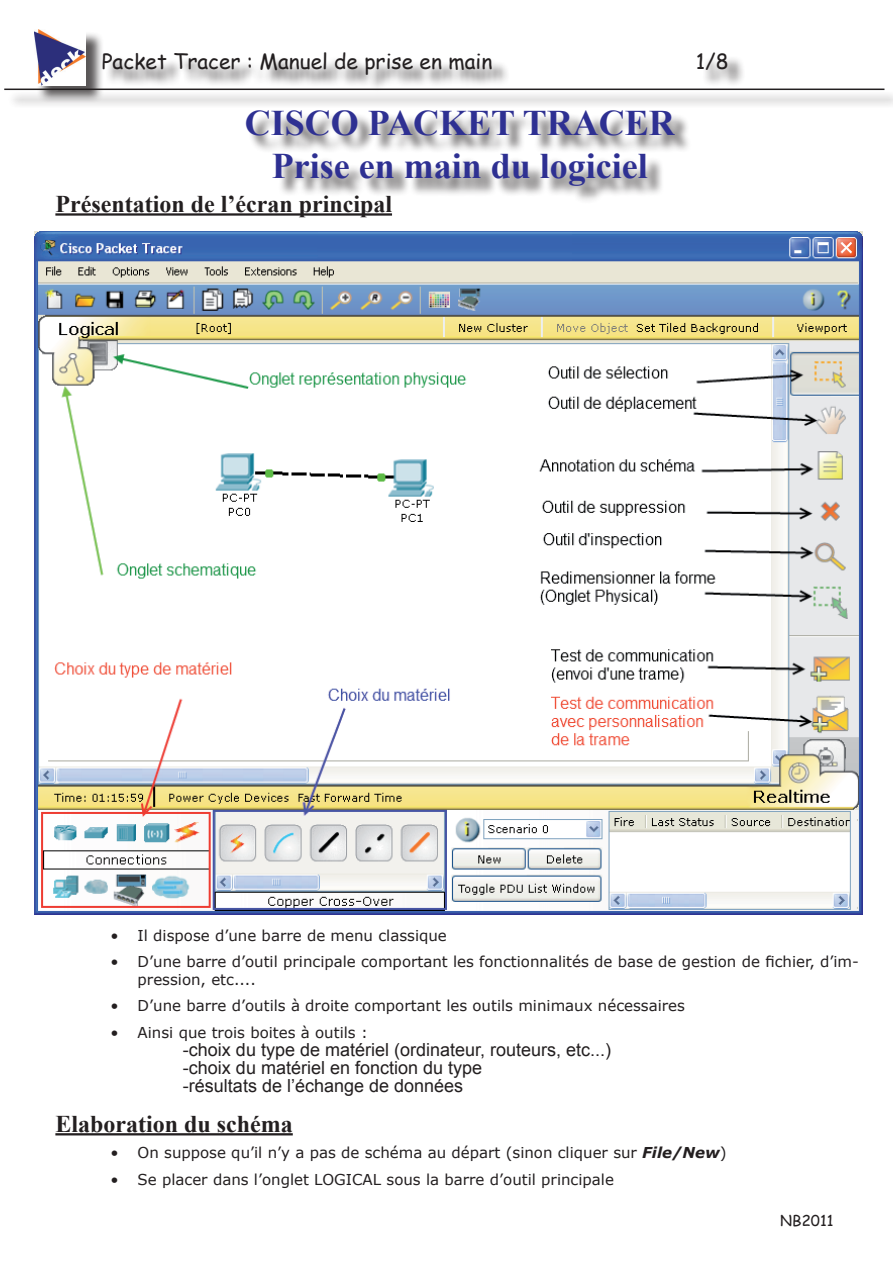
<style>
.page{position:relative;width:893px;height:1263px;background:#fff}
.page>*{position:absolute;margin:0;border:0;box-sizing:border-box;transform-origin:0 0}
.t1{font:700 36px/43.2px "Times New Roman";color:#2e3092;text-align:center}
.t2{font:700 24px "Times New Roman";color:#231f20}
.t3{font:21px "Comic Sans MS";color:#231f20}
.t4{font:18px/18.1px "Arial";color:#231f20}
.t5{font:15px/18px "Verdana";color:#231f20}
.t6{font:15px "Comic Sans MS";color:#231f20}
.s1{font-weight:700;font-style:italic}
</style>
<div class="page">
<div style="left:36px;top:31px;width:74px;height:79px;background:#231f20;opacity:.75"></div>
<img style="left:34px;top:29px;width:51px;height:56px">
<div style="left:105px;top:54px;width:782px;height:63px;background:#231f20;opacity:.75"></div>
<div style="left:7px;top:91px;width:886px;height:24px;background:#231f20;opacity:.75"></div>
<hr style="left:4px;top:89px;width:880px;height:1px;background:#231f20">
<hr style="left:55px;top:213px;width:337px;height:3px;background:#231f20">
<hr style="left:55px;top:1133px;width:238px;height:2px;background:#231f20">
<div style="left:248px;top:112px;width:645px;height:123px;background:#231f20;opacity:.75"></div>
<img style="left:34px;top:232px;width:828px;height:683px">
<h3 class="t3" style="left:102px;top:46px;width:392px">Packet Tracer : Manuel de prise en main</h3>
<h3 class="t3" style="left:696px;top:46px;width:35px">1/8</h3>
<h1 class="t1" style="left:245px;top:100px;width:432px">Cisco PACKET TRACER<br>Prise en main du logiciel</h1>
<h2 class="t2" style="left:55px;top:187px;width:338px">Présentation de l’écran principal</h2>
<p class="t5" style="left:111px;top:925px;width:338px">• Il dispose d’une barre de menu classique</p>
<p class="t5" style="left:138px;top:952px;width:723px;text-indent:-27px">• D’une barre d’outil principale comportant les fonctionnalités de base de gestion de fichier, d’im&shy;pression, etc....</p>
<p class="t5" style="left:111px;top:996px;width:576px">• D’une barre d’outils à droite comportant les outils minimaux nécessaires</p>
<p class="t5" style="left:111px;top:1023px;width:259px">• Ainsi que trois boites à outils :</p>
<p class="t4" style="left:183px;top:1041px;width:430px">-choix du type de matériel (ordinateur, routeurs, etc...) -choix du matériel en fonction du type<br>-résultats de l’échange de données</p>
<h2 class="t2" style="left:55px;top:1107px;width:239px">Elaboration du schéma</h2>
<p class="t5" style="left:111px;top:1143px;width:618px">• On suppose qu’il n’y a pas de schéma au départ (sinon cliquer sur <span class="s1">File/New</span>)</p>
<p class="t5" style="left:111px;top:1170px;width:505px">• Se placer dans l’onglet LOGICAL sous la barre d’outil principale</p>
<p class="t6" style="left:780px;top:1209px;width:55px">NB2011</p>
</div>
